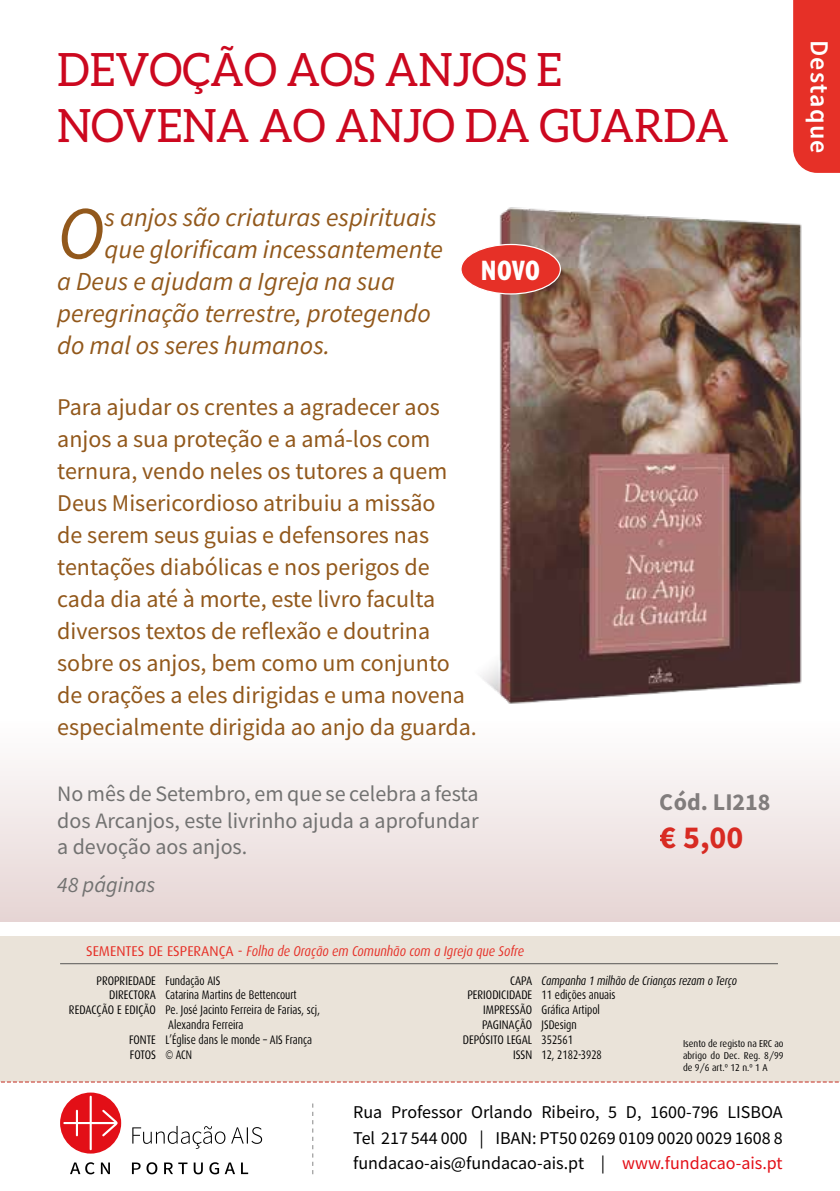
<style>
.page{position:relative;width:840px;height:1191px;background:#fff}
.page>*{position:absolute;margin:0;border:0;box-sizing:border-box;transform-origin:0 0}
.t1{font:italic 74.8px "Source Sans Pro";color:#92581b}
.t2{font:46px/55.2px "Aleo";color:#cc081f;scale:.95 1}
.t3{font:700 32px "Source Sans Pro";color:#e63027}
.t4{font:800 28px "Dax Condensed";color:#fff}
.t5{font:italic 26px "Source Sans Pro";color:#92581b}
.t6{font:600 26px "Source Sans Pro";letter-spacing:.05em;color:#fff}
.t7{font:24px/32px "Source Sans Pro";color:#92581b}
.t8{font:700 24px "Source Sans Pro";color:#878787}
.t9{font:22px/26.4px "Source Sans Pro";color:#727271;text-align:justify}
.t10{font:italic 22px "Source Sans Pro";color:#727271}
.t11{font:18px/25.4px "Source Sans Pro";color:#000;text-align:justify}
.t12{font:italic 14.2px "Dax";color:#e63027;scale:.85 1}
.t13{font:12.4px/14.8px "Dax";color:#000;scale:.8 1}
.t14{font:12.4px/14.8px "Dax";color:#000;text-align:right;scale:.85 1}
.t15{font:italic 12.4px "Dax";color:#000;scale:.8 1}
.t16{font:10px/12px "Dax";color:#000;text-align:justify;scale:.9 1}
.s1{font-style:normal}
.s2{color:#e30f17}
</style>
<div class="page">
<img style="left:482px;top:207px;width:320px;height:497px">
<div style="left:0;top:718px;width:839px;height:204px;background:linear-gradient(to bottom,#fff,#e6d5d4)"></div>
<div style="left:0;top:935px;width:839px;height:146px;background:#eae3d9"></div>
<svg style="left:0;top:1081px;width:839px;height:1px"></svg>
<svg style="left:312px;top:1103px;width:1px;height:71px"></svg>
<hr style="left:60px;top:963px;width:717px;height:1px;background:#575756">
<svg style="left:132px;top:1162px;width:116px;height:12px"></svg>
<svg style="left:132px;top:1125px;width:130px;height:24px"></svg>
<svg style="left:70px;top:1162px;width:40px;height:12px"></svg>
<svg style="left:60px;top:1092px;width:61px;height:61px"></svg>
<svg style="left:63px;top:1095px;width:54px;height:55px"></svg>
<div style="left:793px;top:0;width:46px;height:173px;background:#e63027"></div>
<div style="left:460px;top:244px;width:100px;height:50px;background:#e63027;border-radius:50%"></div>
<div style="left:460px;top:244px;width:100px;height:50px;border:1px solid #fff;border-radius:50%"></div>
<h2 class="t2" style="left:57px;top:42px;width:708px">DEVOÇÃO AOS ANJOS E<br>NOVENA AO ANJO DA GUARDA</h2>
<h1 class="t1" style="left:57px;top:186px;width:49px">O</h1>
<p class="t5" style="left:105px;top:201px;width:333px">s anjos são criaturas espirituais</p>
<p class="t5" style="left:105px;top:233px;width:340px">que glorificam incessantemente</p>
<p class="t5" style="left:57px;top:265px;width:339px">a Deus e ajudam a Igreja na sua</p>
<p class="t5" style="left:57px;top:297px;width:375px">peregrinação terrestre, protegendo</p>
<p class="t5" style="left:57px;top:329px;width:274px">do mal os seres humanos.</p>
<p class="t4" style="left:480px;top:255px;width:61px">NOVO</p>
<p class="t7" style="left:57px;top:391px;width:421px">Para ajudar os crentes a agradecer aos anjos a sua proteção e a amá-los com ternura, vendo neles os tutores a quem Deus Misericordioso atribuiu a missão<br>de serem seus guias e defensores nas tentações diabólicas e nos perigos de cada dia até à morte, este livro faculta diversos textos de reflexão e doutrina sobre os anjos, bem como um conjunto de orações a eles dirigidas e uma novena especialmente dirigida ao anjo da guarda.</p>
<p class="t9" style="left:57px;top:781px;width:422px">No mês de Setembro, em que se celebra a festa dos Arcanjos, este livrinho ajuda a aprofundar a devoção aos anjos.</p>
<p class="t10" style="left:57px;top:870px;width:100px">48 páginas</p>
<p class="t8" style="left:659px;top:786px;width:112px">Cód. LI218</p>
<h3 class="t3" style="left:659px;top:816px;width:85px">€ 5,00</h3>
<p class="t12" style="left:86px;top:942px;width:516px"><span class="s1">SEMENTES DE ESPERANÇA -</span> Folha de Oração em Comunhão com a Igreja que Sofre</p>
<p class="t14" style="left:69px;top:973px;width:104px">PROPRIEDADE<br>DIRECTORA<br>REDACÇÃO E EDIÇÃO</p>
<p class="t14" style="left:129px;top:1032px;width:33px;text-align:left">FONTE<br>FOTOS</p>
<p class="t13" style="left:165px;top:973px;width:194px">Fundação AIS<br>Catarina Martins de Bettencourt<br>Pe. José Jacinto Ferreira de Farias, scj,<br>Alexandra Ferreira<br>L’Église dans le monde – AIS França © ACN</p>
<p class="t15" style="left:541px;top:973px;width:246px">Campanha 1 milhão de Crianças rezam o Terço</p>
<p class="t14" style="left:462px;top:973px;width:83px">CAPA<br>PERIODICIDADE<br>IMPRESSÃO<br>PAGINAÇÃO<br>DEPÓSITO LEGAL<br>ISSN</p>
<p class="t13" style="left:541px;top:988px;width:94px">11 edições anuais<br>Gráfica Artipol<br>JSDesign<br>352561<br>12, 2182-3928</p>
<p class="t16" style="left:682px;top:1038px;width:113px">Isento de registo na ERC ao abrigo do Dec. Reg. 8/99 de 9/6 art.º 12 n.º 1 A</p>
<p class="t11" style="left:353px;top:1099px;width:430px">Rua Professor Orlando Ribeiro, 5 D, 1600-796 LISBOA Tel 217 544 000 | IBAN: PT50 0269 0109 0020 0029 1608 8 fundacao-ais@fundacao-ais.pt | <span class="s2">www.fundacao-ais.pt</span></p>
<p class="t6" style="left:836px;top:40px;width:115px;rotate:90deg">Destaque</p>
</div>
